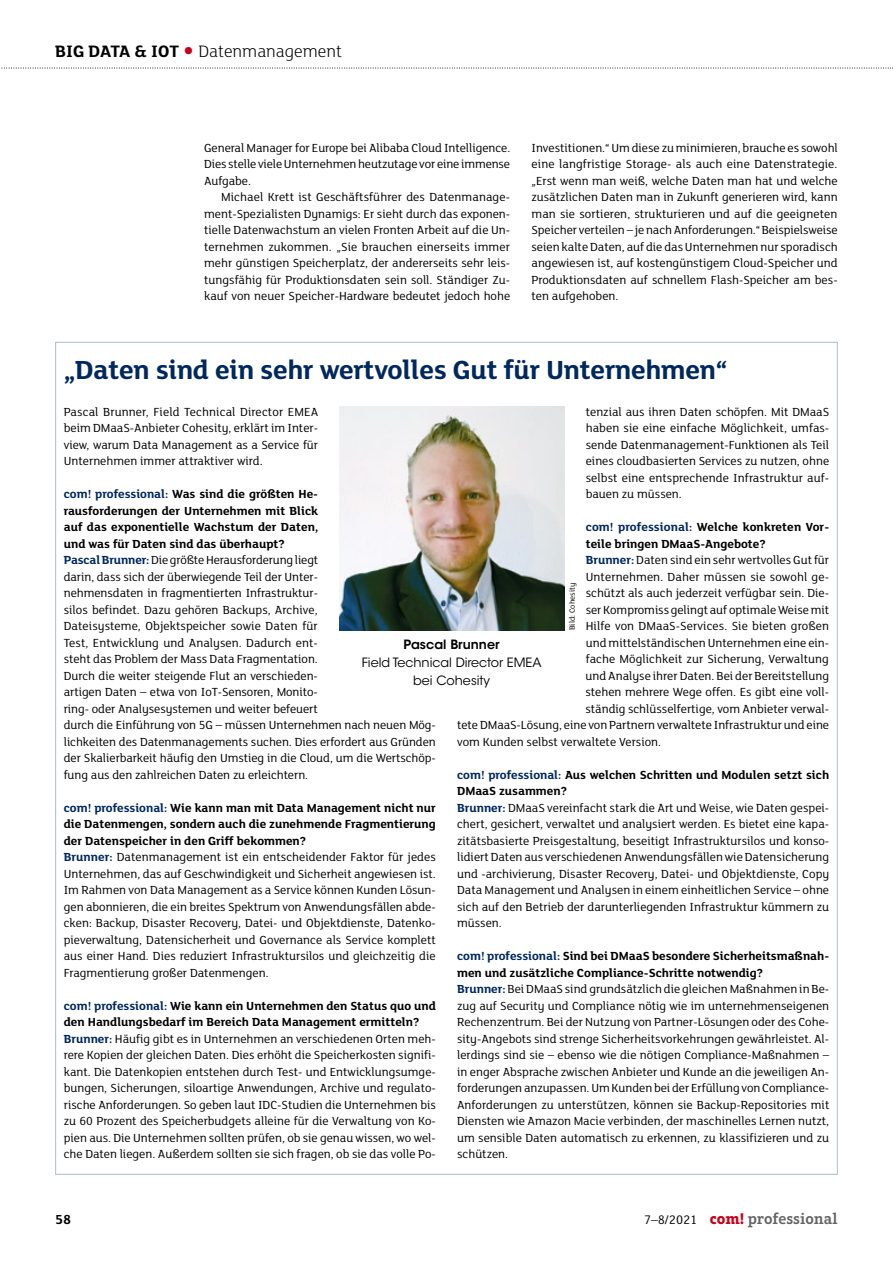
<style>
.page{position:relative;width:893px;height:1263px;background:#fff}
.page>*{position:absolute;margin:0;border:0;box-sizing:border-box;transform-origin:0 0}
._02_Headline_Kasten{font:700 28.5px "FS Lola";letter-spacing:-.01em;color:#00285f}
.t1{font:300 18px "FS Lola";color:#000}
.t2{font:600 15.75px "Aptifer Slab LT Pro";color:#646467}
.t3{font:700 14.25px "FS Lola";color:#000}
._04_Lauftext_ohne_Ei{font:12.75px/16.5px "FS Lola";color:#000;text-align:justify}
._04_Lauftext{font:12.75px/16.5px "FS Lola";color:#000;text-align:justify}
._04_Interview_Frage{font:700 12.75px/16.5px "FS Lola";color:#000}
.t4{font:12.75px/18px "ITC Avant Garde Std";color:#000;text-align:center}
._00_Credit{font:8.25px "FS Lola";color:#000}
.s1{font-weight:700}
.s2{font-weight:700;font-size:30px;color:#c90019}
.s3{color:#00285f}
.s4{font-weight:700;color:#00285f}
.s5{font-weight:600}
.s6{font-family:"FS Lola";font-weight:400;font-size:13.5px;color:#000}
.s7{font-weight:700;color:#c90019}
</style>
<div class="page">
<img style="left:339px;top:406px;width:225px;height:224px">
<svg style="left:1px;top:68px;width:892px;height:1px"></svg>
<h2 class="t1" style="left:55px;top:39px;width:288px"><span class="s1">BIG DATA &amp; IOT</span> <span class="s2">•</span> Datenmanagement</h2>
<p class="_04_Lauftext" style="left:204px;top:139px;width:308px">General Manager for Europe bei Alibaba Cloud Intelligence.<br>Dies stelle viele Unternehmen heutzutage vor eine immense Aufgabe.</p>
<p class="_04_Lauftext" style="left:204px;top:188px;width:308px;text-indent:17px">Michael Krett ist Geschäftsführer des Datenmanage&shy;ment-Spezialisten Dynamigs: Er sieht durch das exponen&shy;tielle Datenwachstum an vielen Fronten Arbeit auf die Un&shy;ternehmen zukommen. „Sie brauchen einerseits immer mehr günstigen Speicherplatz, der andererseits sehr leis&shy;tungsfähig für Produktionsdaten sein soll. Ständiger Zu&shy;kauf von neuer Speicher-Hardware bedeutet jedoch hohe</p>
<p class="_04_Lauftext" style="left:531px;top:139px;width:308px">Investitionen.“ Um diese zu minimieren, brauche es sowohl eine langfristige Storage- als auch eine Datenstrategie. „Erst wenn man weiß, welche Daten man hat und welche zusätzlichen Daten man in Zukunft generieren wird, kann man sie sortieren, strukturieren und auf die geeigneten Speicher verteilen – je nach Anforderungen.“ Beispielsweise seien kalte Daten, auf die das Unternehmen nur sporadisch angewiesen ist, auf kostengünstigem Cloud-Speicher und Produktionsdaten auf schnellem Flash-Speicher am bes&shy;ten aufgehoben.</p>
<p class="_02_Headline_Kasten" style="left:64px;top:350px;width:665px">„Daten sind ein sehr wertvolles Gut für Unternehmen“</p>
<p class="_04_Lauftext_ohne_Ei" style="left:64px;top:403px;width:256px">Pascal Brunner, Field Technical Director EMEA beim DMaaS-Anbieter Cohesity, erklärt im Inter&shy;view, warum Data Management as a Service für Unternehmen immer attraktiver wird.</p>
<p class="_04_Interview_Frage" style="left:64px;top:485px;width:256px;text-align:justify"><span class="s3">com! professional:</span> Was sind die größten He&shy;rausforderungen der Unternehmen mit Blick auf das exponentielle Wachstum der Daten, und was für Daten sind das überhaupt?</p>
<p class="_04_Lauftext_ohne_Ei" style="left:64px;top:551px;width:374px;text-align:left"><span class="s4">Pascal Brunner:</span> Die größte Herausforderung liegt<br>darin, dass sich der überwiegende Teil der Unter-<br>nehmensdaten in fragmentierten Infrastruktur-<br>silos befindet. Dazu gehören Backups, Archive,<br>Dateisysteme, Objektspeicher sowie Daten für<br>Test, Entwicklung und Analysen. Dadurch ent-<br>steht das Problem der Mass Data Fragmentation.<br>Durch die weiter steigende Flut an verschieden-<br>artigen Daten – etwa von IoT-Sensoren, Monito-<br>ring- oder Analysesystemen und weiter befeuert<br>durch die Einführung von 5G – müssen Unternehmen nach neuen Mög&shy;lichkeiten des Datenmanagements suchen. Dies erfordert aus Gründen der Skalierbarkeit häufig den Umstieg in die Cloud, um die Wertschöp&shy;fung aus den zahlreichen Daten zu erleichtern.</p>
<p class="_04_Interview_Frage" style="left:64px;top:799px;width:374px;text-align:justify"><span class="s3">com! professional:</span> Wie kann man mit Data Management nicht nur die Datenmengen, sondern auch die zunehmende Fragmentierung der Datenspeicher in den Griff bekommen?</p>
<p class="_04_Lauftext_ohne_Ei" style="left:64px;top:848px;width:374px"><span class="s4">Brunner:</span> Datenmanagement ist ein entscheidender Faktor für jedes Unternehmen, das auf Geschwindigkeit und Sicherheit angewiesen ist.<br>Im Rahmen von Data Management as a Service können Kunden Lösun&shy;gen abonnieren, die ein breites Spektrum von Anwendungsfällen abde&shy;cken: Backup, Disaster Recovery, Datei- und Objektdienste, Datenko&shy;pieverwaltung, Datensicherheit und Governance als Service komplett aus einer Hand. Dies reduziert Infrastruktursilos und gleichzeitig die Fragmentierung großer Datenmengen.</p>
<p class="_04_Interview_Frage" style="left:64px;top:997px;width:374px"><span class="s3">com! professional:</span> Wie kann ein Unternehmen den Status quo und den Handlungsbedarf im Bereich Data Management ermitteln?</p>
<p class="_04_Lauftext_ohne_Ei" style="left:64px;top:1030px;width:374px"><span class="s4">Brunner:</span> Häufig gibt es in Unternehmen an verschiedenen Orten meh&shy;rere Kopien der gleichen Daten. Dies erhöht die Speicherkosten signifi&shy;kant. Die Datenkopien entstehen durch Test- und Entwicklungsumge&shy;bungen, Sicherungen, siloartige Anwendungen, Archive und regulato&shy;rische Anforderungen. So geben laut IDC-Studien die Unternehmen bis zu 60 Prozent des Speicherbudgets alleine für die Verwaltung von Ko&shy;pien aus. Die Unternehmen sollten prüfen, ob sie genau wissen, wo wel&shy;che Daten liegen. Außerdem sollten sie sich fragen, ob sie das volle Po-</p>
<p class="_04_Lauftext_ohne_Ei" style="left:586px;top:403px;width:245px">tenzial aus ihren Daten schöpfen. Mit DMaaS haben sie eine einfache Möglichkeit, umfas&shy;sende Datenmanagement-Funktionen als Teil eines cloudbasierten Services zu nutzen, ohne selbst eine entsprechende Infrastruktur auf&shy;bauen zu müssen.</p>
<p class="_04_Interview_Frage" style="left:586px;top:518px;width:245px"><span class="s3">com! professional:</span> Welche konkreten Vor&shy;teile bringen DMaaS-Angebote?</p>
<p class="_04_Lauftext_ohne_Ei" style="left:586px;top:551px;width:245px"><span class="s4">Brunner:</span> Daten sind ein sehr wertvolles Gut für</p>
<p class="_04_Lauftext_ohne_Ei" style="left:586px;top:568px;width:245px">Unternehmen. Daher müssen sie sowohl ge-</p>
<p class="_04_Lauftext_ohne_Ei" style="left:586px;top:584px;width:245px">schützt als auch jederzeit verfügbar sein. Die-</p>
<p class="_04_Lauftext_ohne_Ei" style="left:586px;top:601px;width:245px">ser Kompromiss gelingt auf optimale Weise mit</p>
<p class="_04_Lauftext_ohne_Ei" style="left:586px;top:617px;width:245px">Hilfe von DMaaS-Services. Sie bieten großen</p>
<p class="_04_Lauftext_ohne_Ei" style="left:586px;top:634px;width:245px">und mittelständischen Unternehmen eine ein-</p>
<p class="_04_Lauftext_ohne_Ei" style="left:586px;top:650px;width:245px">fache Möglichkeit zur Sicherung, Verwaltung</p>
<p class="_04_Lauftext_ohne_Ei" style="left:585px;top:667px;width:245px">und Analyse ihrer Daten. Bei der Bereitstellung</p>
<p class="_04_Lauftext_ohne_Ei" style="left:585px;top:683px;width:245px">stehen mehrere Wege offen. Es gibt eine voll-</p>
<p class="_04_Lauftext_ohne_Ei" style="left:585px;top:700px;width:245px">ständig schlüsselfertige, vom Anbieter verwal-</p>
<p class="_04_Lauftext_ohne_Ei" style="left:457px;top:716px;width:374px">tete DMaaS-Lösung, eine von Partnern verwaltete Infrastruktur und eine</p>
<p class="_04_Lauftext_ohne_Ei" style="left:457px;top:733px;width:205px">vom Kunden selbst verwaltete Version.</p>
<p class="_04_Interview_Frage" style="left:457px;top:766px;width:374px"><span class="s3">com! professional:</span> Aus welchen Schritten und Modulen setzt sich<br>DMaaS zusammen?</p>
<p class="_04_Lauftext_ohne_Ei" style="left:457px;top:799px;width:374px"><span class="s4">Brunner:</span> DMaaS vereinfacht stark die Art und Weise, wie Daten gespei&shy;chert, gesichert, verwaltet und analysiert werden. Es bietet eine kapa&shy;zitätsbasierte Preisgestaltung, beseitigt Infrastruktursilos und konso&shy;lidiert Daten aus verschiedenen Anwendungsfällen wie Datensicherung und -archivierung, Disaster Recovery, Datei- und Objektdienste, Copy Data Management und Analysen in einem einheitlichen Service – ohne sich auf den Betrieb der darunterliegenden Infrastruktur kümmern zu müssen.</p>
<p class="_04_Interview_Frage" style="left:457px;top:947px;width:374px"><span class="s3">com! professional:</span> Sind bei DMaaS besondere Sicherheitsmaßnah&shy;men und zusätzliche Compliance-Schritte notwendig?</p>
<p class="_04_Lauftext_ohne_Ei" style="left:457px;top:980px;width:374px"><span class="s4">Brunner:</span> Bei DMaaS sind grundsätzlich die gleichen Maßnahmen in Be&shy;zug auf Security und Compliance nötig wie im unternehmenseigenen Rechenzentrum. Bei der Nutzung von Partner-Lösungen oder des Cohe&shy;sity-Angebots sind strenge Sicherheitsvorkehrungen gewährleistet. Al&shy;lerdings sind sie – ebenso wie die nötigen Compliance-Maßnahmen – in enger Absprache zwischen Anbieter und Kunde an die jeweiligen An&shy;forderungen anzupassen. Um Kunden bei der Erfüllung von Compliance-Anforderungen zu unterstützen, können sie Backup-Repositories mit Diensten wie Amazon Macie verbinden, der maschinelles Lernen nutzt, um sensible Daten automatisch zu erkennen, zu klassifizieren und zu schützen.</p>
<p class="_00_Credit" style="left:567px;top:630px;width:49px;rotate:-90deg">Bild: Cohesity</p>
<p class="t4" style="left:362px;top:635px;width:181px"><span class="s5">Pascal Brunner<br></span>Field Technical Director EMEA bei Cohesity</p>
<p class="t3" style="left:55px;top:1210px;width:17px">58</p>
<p class="t2" style="left:644px;top:1209px;width:195px"><span class="s6">7–8/2021</span> <span class="s7">com!</span> professional</p>
</div>
